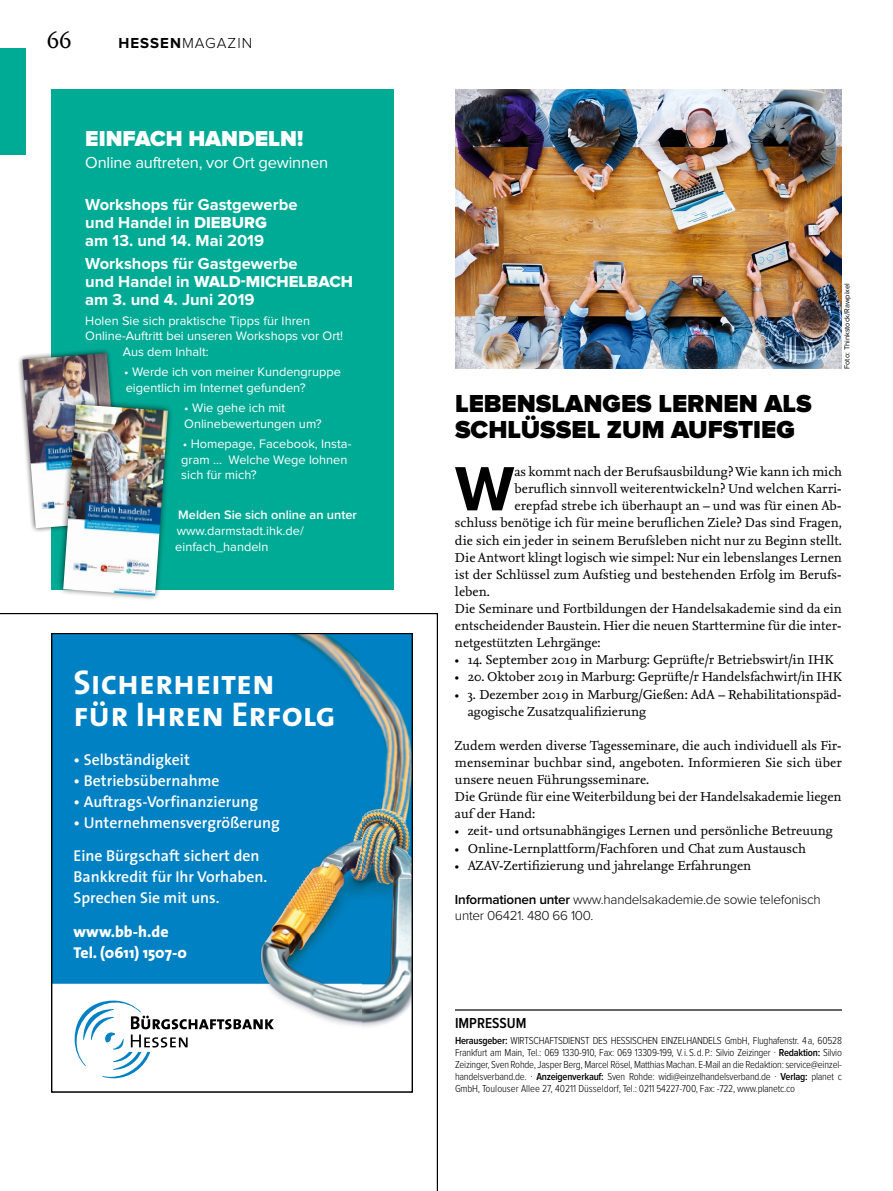
<style>
.page{position:relative;width:893px;height:1191px;background:#fff}
.page>*{position:absolute;margin:0;border:0;box-sizing:border-box;transform-origin:0 0}
.t1{font:700 64.8px "Proxima Nova";color:#000}
.t2{font:34.5px/31.5px "The Sans Bold Caps";color:#fff}
.t3{font:900 25.5px/25.5px "Proxima Nova";color:#000}
.t4{font:24px "Nexus Serif Pro";color:#000}
.t5{font:900 22.5px "Proxima Nova";color:#fff}
.t6{font:700 16.5px/18px "Proxima Nova";color:#fff}
.t7{font:16.5px "Proxima Nova";letter-spacing:-.015em;color:#fff}
.t8{font:16.5px "Proxima Nova Extrabld";color:#fff}
.t9{font:600 15.75px/33.8px "The Sans";color:#fff}
.t10{font:800 15.75px/21px "The Sans";color:#fff}
.t11{font:300 15px "Proxima Nova";letter-spacing:.07em;color:#000}
.t12{font:600 15px "Proxima Nova Cond";color:#000}
.t13{font:13.5px/17.1px "Nexus Serif Pro";letter-spacing:-.005em;color:#000}
.t14{font:300 13.5px/16.5px "Proxima Nova";letter-spacing:-.02em;color:#000}
.t15{font:12.75px/15.8px "Proxima Nova";color:#fff}
.t16{font:600 12.75px "Proxima Nova";color:#fff}
.t17{font:300 10.5px/12px "Proxima Nova Cond";letter-spacing:-.02em;color:#000;text-align:justify}
.t18{font:7.5px "Proxima Nova";color:#000}
.s1{font-weight:700}
.s2{font-family:"Proxima Nova Extrabld";font-weight:400}
.s3{font-family:"Proxima Nova";font-weight:700}
.s4{font-weight:600}
</style>
<div class="page">
<img style="left:455px;top:89px;width:387px;height:280px">
<div style="left:51px;top:89px;width:343px;height:500px;background:#00ab96"></div>
<img style="left:18px;top:350px;width:157px;height:249px">
<img style="left:63px;top:404px;width:105px;height:191px">
<hr style="left:455px;top:1009px;width:387px;height:1px;background:#000">
<svg style="left:0;top:613px;width:438px;height:578px"></svg>
<img style="left:54px;top:636px;width:356px;height:448px">
<svg style="left:75px;top:1000px;width:199px;height:78px"></svg>
<div style="left:51px;top:633px;width:362px;height:459px;border:2px solid #000"></div>
<div style="left:0;top:48px;width:26px;height:107px;background:#00ab96"></div>
<h3 class="t4" style="left:47px;top:23px;width:27px">66</h3>
<p class="t11" style="left:118px;top:37px;width:135px"><span class="s1">HESSEN</span>MAGAZIN</p>
<h3 class="t5" style="left:85px;top:128px;width:220px">EINFACH HANDELN!</h3>
<p class="t7" style="left:85px;top:155px;width:244px">Online auftreten, vor Ort gewinnen</p>
<p class="t6" style="left:85px;top:197px;width:214px">Workshops für Gastgewerbe und Handel in <span class="s2">DIEBURG<br></span>am 13. und 14. Mai 2019</p>
<p class="t6" style="left:85px;top:255px;width:214px">Workshops für Gastgewerbe</p>
<p class="t8" style="left:85px;top:274px;width:269px"><span class="s3">und Handel in</span> WALD-MICHELBACH</p>
<p class="t6" style="left:85px;top:291px;width:171px">am 3. und 4. Juni 2019</p>
<p class="t15" style="left:85px;top:313px;width:226px">Holen Sie sich praktische Tipps für Ihren</p>
<p class="t15" style="left:85px;top:329px;width:259px">Online-Auftritt bei unseren Workshops vor Ort!</p>
<p class="t15" style="left:123px;top:345px;width:87px">Aus dem Inhalt:</p>
<p class="t15" style="left:124px;top:365px;width:218px">• Werde ich von meiner Kundengruppe eigentlich im Internet gefunden?</p>
<p class="t15" style="left:184px;top:400px;width:139px">• Wie gehe ich mit<br>Onlinebewertungen um?</p>
<p class="t15" style="left:181px;top:436px;width:172px">• Homepage, Facebook, Insta&shy;gram ... Welche Wege lohnen sich für mich?</p>
<p class="t16" style="left:178px;top:509px;width:180px">Melden Sie sich online an unter</p>
<p class="t15" style="left:175px;top:523px;width:130px">www.darmstadt.ihk.de/ einfach_handeln</p>
<h2 class="t2" style="left:74px;top:666px;width:264px">Sicherheiten für Ihren Erfolg</h2>
<p class="t9" style="left:74px;top:742px;width:118px">• Selbständigkeit</p>
<p class="t9" style="left:74px;top:763px;width:147px">• Betriebsübernahme</p>
<p class="t9" style="left:74px;top:784px;width:186px">• Auftrags-Vorfinanzierung</p>
<p class="t9" style="left:74px;top:805px;width:208px">• Unternehmensvergrößerung<br>Eine Bürgschaft sichert den</p>
<p class="t9" style="left:74px;top:866px;width:195px;line-height:21px">Bankkredit für Ihr Vorhaben.<br>Sprechen Sie mit uns.</p>
<p class="t10" style="left:74px;top:921px;width:115px">www.bb-h.de<br>Tel. (0611) 1507-0</p>
<h3 class="t3" style="left:455px;top:392px;width:358px">LEBENSLANGES LERNEN ALS<br>SCHLÜSSEL ZUM AUFSTIEG</h3>
<p class="t18" style="left:843px;top:369px;width:87px;rotate:-90deg">Foto: Thinkstock/Rawpixel</p>
<h1 class="t1" style="left:455px;top:459px;width:61px">W</h1>
<p class="t13" style="left:514px;top:462px;width:329px">as kommt nach der Berufsausbildung? Wie kann ich mich</p>
<p class="t13" style="left:514px;top:479px;width:329px">beruflich sinnvoll weiterentwickeln? Und welchen Karri-</p>
<p class="t13" style="left:514px;top:497px;width:329px">erepfad strebe ich überhaupt an – und was für einen Ab-</p>
<p class="t13" style="left:455px;top:514px;width:388px">schluss benötige ich für meine beruflichen Ziele? Das sind Fragen,</p>
<p class="t13" style="left:455px;top:531px;width:388px">die sich ein jeder in seinem Berufsleben nicht nur zu Beginn stellt.</p>
<p class="t13" style="left:455px;top:548px;width:389px">Die Antwort klingt logisch wie simpel: Nur ein lebenslanges Lernen</p>
<p class="t13" style="left:455px;top:565px;width:388px">ist der Schlüssel zum Aufstieg und bestehenden Erfolg im Berufs-</p>
<p class="t13" style="left:455px;top:582px;width:37px">leben.</p>
<p class="t13" style="left:455px;top:599px;width:388px">Die Seminare und Fortbildungen der Handelsakademie sind da ein</p>
<p class="t13" style="left:455px;top:616px;width:388px">entscheidender Baustein. Hier die neuen Starttermine für die inter-</p>
<p class="t13" style="left:455px;top:633px;width:147px">netgestützten Lehrgänge:</p>
<p class="t13" style="left:455px;top:651px;width:380px">• 14. September 2019 in Marburg: Geprüfte/r Betriebswirt/in IHK</p>
<p class="t13" style="left:455px;top:668px;width:388px">• 20. Oktober 2019 in Marburg: Geprüfte/r Handelsfachwirt/in IHK</p>
<p class="t13" style="left:468px;top:685px;width:376px;text-indent:-13px">• 3. Dezember 2019 in Marburg/Gießen: AdA – Rehabilitationspäd&shy;agogische Zusatzqualifizierung</p>
<p class="t13" style="left:455px;top:736px;width:388px">Zudem werden diverse Tagesseminare, die auch individuell als Fir&shy;menseminar buchbar sind, angeboten. Informieren Sie sich über unsere neuen Führungsseminare.<br>Die Gründe für eine Weiterbildung bei der Handelsakademie liegen auf der Hand:</p>
<p class="t13" style="left:455px;top:822px;width:379px">• zeit- und ortsunabhängiges Lernen und persönliche Betreuung</p>
<p class="t13" style="left:455px;top:839px;width:352px">• Online-Lernplattform/Fachforen und Chat zum Austausch</p>
<p class="t13" style="left:455px;top:856px;width:298px">• AZAV-Zertifizierung und jahrelange Erfahrungen</p>
<p class="t14" style="left:455px;top:891px;width:367px"><span class="s4">Informationen unter</span> www.handelsakademie.de sowie telefonisch unter 06421. 480 66 100.</p>
<p class="t12" style="left:455px;top:1015px;width:73px">IMPRESSUM</p>
<p class="t17" style="left:455px;top:1034px;width:388px"><span class="s4">Herausgeber:</span> WIRTSCHAFTSDIENST DES HESSISCHEN EINZELHANDELS GmbH, Flughafenstr. 4a, 60528<br>Frankfurt am Main, Tel.: 069 1330-910, Fax: 069 13309-199, V.i.S.d.P.: Silvio Zeizinger · <span class="s4">Redaktion:</span> Silvio Zeizinger, Sven Rohde, Jasper Berg, Marcel Rösel, Matthias Machan. E-Mail an die Redaktion: service@einzel&shy;handelsverband.de. · <span class="s4">Anzeigenverkauf:</span> Sven Rohde: widi@einzelhandelsverband.de · <span class="s4">Verlag:</span> planet c GmbH, Toulouser Allee 27, 40211 Düsseldorf, Tel.: 0211 54227-700, Fax: -722, www.planetc.co</p>
</div>
